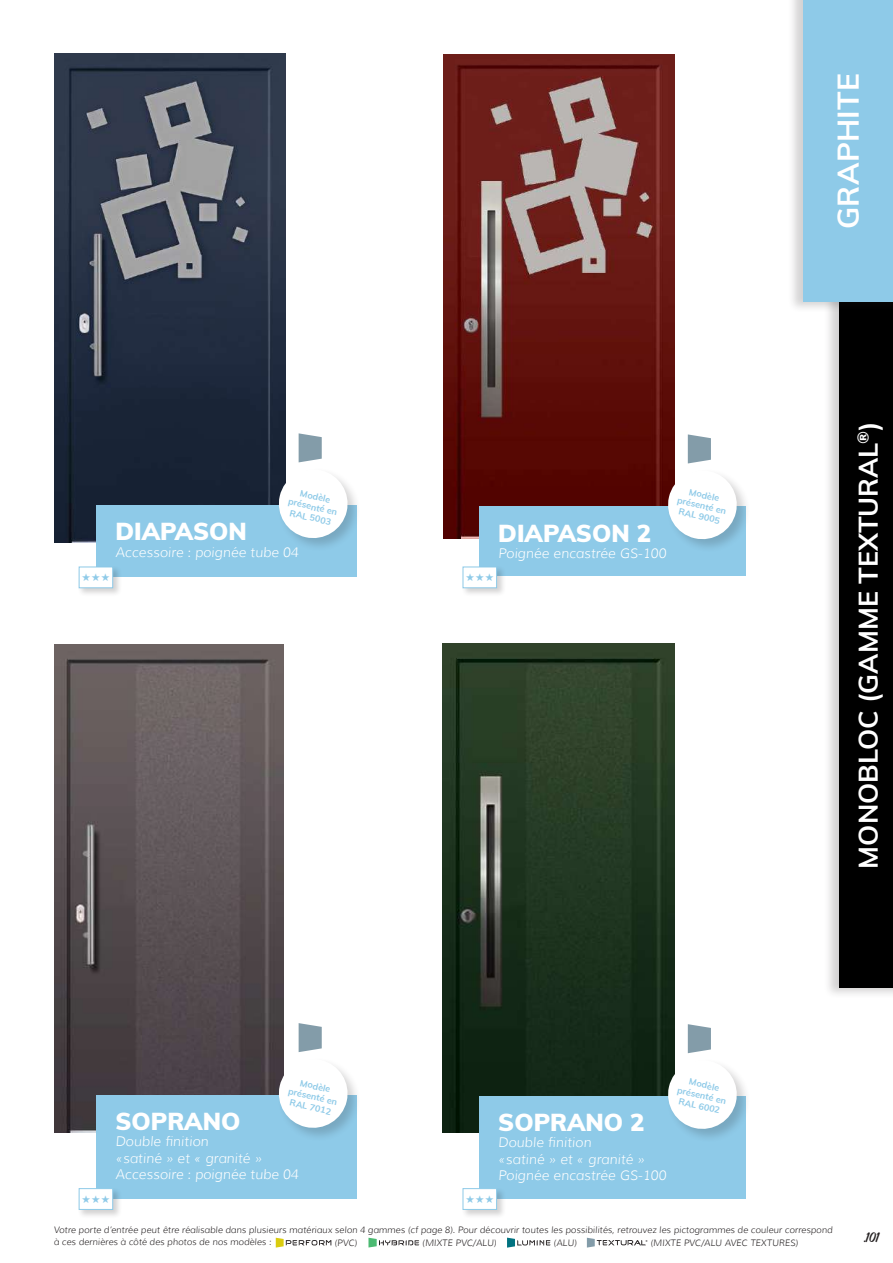
<style>
.page{position:relative;width:893px;height:1263px;background:#fff}
.page>*{position:absolute;margin:0;border:0;box-sizing:border-box;transform-origin:0 0}
.t1{font:700 30px "Muli";letter-spacing:.01em;color:#fff}
.t2{font:700 27px "Muli";color:#fff}
.t3{font:900 24px "Muli";color:#fff}
.t4{font:18px "Michland";color:#231f20}
.t5{font:italic 300 13.5px/16.2px "Muli";color:#fff}
.t6{font:10.5px "DejaVu Sans";color:#8ecae8}
.t7{font:italic 300 9px/12px "Muli";color:#231f20}
.t8{font:700 9px/10.8px "Muli";color:#8ecae8;text-align:center}
</style>
<div class="page">
<svg style="left:368px;top:1238px;width:51px;height:9px"></svg>
<svg style="left:507px;top:1237px;width:43px;height:10px"></svg>
<svg style="left:587px;top:1238px;width:60px;height:9px"></svg>
<svg style="left:276px;top:1238px;width:55px;height:9px"></svg>
<div style="left:823px;top:107px;width:70px;height:892px;background:#231f20;opacity:.2"></div>
<div style="left:839px;top:113px;width:54px;height:875px;background:#000"></div>
<div style="left:787px;top:0;width:106px;height:313px;background:#231f20;opacity:.2"></div>
<div style="left:803px;top:0;width:90px;height:302px;background:#8ecae8"></div>
<img style="left:443px;top:644px;width:231px;height:489px">
<img style="left:54px;top:645px;width:229px;height:488px">
<img style="left:54px;top:53px;width:232px;height:489px">
<img style="left:444px;top:54px;width:231px;height:484px">
<div style="left:479px;top:506px;width:266px;height:70px;background:#8ecae8"></div>
<div style="left:666px;top:468px;width:85px;height:85px;background:#231f20;opacity:.2"></div>
<div style="left:462px;top:565px;width:44px;height:32px;background:#231f20;opacity:.2"></div>
<div style="left:463px;top:567px;width:34px;height:21px;background:#fff;border:1px solid #8ecae8"></div>
<svg style="left:665px;top:434px;width:75px;height:108px"></svg>
<div style="left:96px;top:505px;width:260px;height:71px;background:#8ecae8"></div>
<div style="left:277px;top:467px;width:85px;height:85px;background:#231f20;opacity:.2"></div>
<div style="left:78px;top:565px;width:44px;height:32px;background:#231f20;opacity:.2"></div>
<div style="left:79px;top:567px;width:34px;height:21px;background:#fff;border:1px solid #8ecae8"></div>
<svg style="left:275px;top:433px;width:76px;height:108px"></svg>
<div style="left:479px;top:1096px;width:266px;height:102px;background:#8ecae8"></div>
<div style="left:666px;top:1058px;width:85px;height:85px;background:#231f20;opacity:.2"></div>
<div style="left:462px;top:1187px;width:44px;height:32px;background:#231f20;opacity:.2"></div>
<div style="left:463px;top:1188px;width:34px;height:22px;background:#fff;border:1px solid #8ecae8"></div>
<svg style="left:665px;top:1024px;width:75px;height:108px"></svg>
<div style="left:96px;top:1095px;width:260px;height:103px;background:#8ecae8"></div>
<div style="left:277px;top:1057px;width:85px;height:85px;background:#231f20;opacity:.2"></div>
<div style="left:78px;top:1187px;width:44px;height:32px;background:#231f20;opacity:.2"></div>
<div style="left:79px;top:1188px;width:34px;height:22px;background:#fff;border:1px solid #8ecae8"></div>
<svg style="left:275px;top:1023px;width:76px;height:108px"></svg>
<p class="t8" style="left:292px;top:485px;width:51px;rotate:13deg">Modèle présenté en<br>RAL 5003</p>
<p class="t8" style="left:681px;top:484px;width:51px;rotate:13deg">Modèle présenté en<br>RAL 9005</p>
<h3 class="t3" style="left:115px;top:514px;width:133px">DIAPASON</h3>
<h3 class="t5" style="left:115px;top:544px;width:185px">Accessoire : poignée tube 04</h3>
<h3 class="t3" style="left:498px;top:515px;width:154px">DIAPASON 2</h3>
<h3 class="t5" style="left:498px;top:545px;width:169px">Poignée encastrée GS-100</h3>
<p class="t6" style="left:82px;top:568px;width:30px">★ ★ ★</p>
<p class="t6" style="left:465px;top:568px;width:30px">★ ★ ★</p>
<p class="t8" style="left:292px;top:1074px;width:51px;rotate:13deg">Modèle présenté en<br>RAL 7012</p>
<p class="t8" style="left:681px;top:1073px;width:51px;rotate:13deg">Modèle présenté en<br>RAL 6002</p>
<h3 class="t3" style="left:115px;top:1104px;width:126px">SOPRANO</h3>
<h3 class="t5" style="left:115px;top:1133px;width:185px">Double finition<br>«satiné » et « granité »<br>Accessoire : poignée tube 04</h3>
<h3 class="t3" style="left:498px;top:1105px;width:148px">SOPRANO 2</h3>
<h3 class="t5" style="left:498px;top:1135px;width:169px">Double finition<br>«satiné » et « granité »<br>Poignée encastrée GS-100</h3>
<p class="t6" style="left:82px;top:1190px;width:30px">★ ★ ★</p>
<p class="t6" style="left:465px;top:1190px;width:30px">★ ★ ★</p>
<h1 class="t1" style="left:826px;top:229px;width:158px;rotate:-90deg">GRAPHITE</h1>
<h2 class="t2" style="left:848px;top:868px;width:449px;rotate:-90deg">MONOBLOC (GAMME TEXTURAL<sup>®</sup>)</h2>
<p class="t7" style="left:54px;top:1224px;width:780px">Votre porte d’entrée peut être réalisable dans plusieurs matériaux selon 4 gammes (cf page 8). Pour découvrir toutes les possibilités, retrouvez les pictogrammes de couleur correspond à ces dernières à côté des photos de nos modèles :</p>
<p class="t7" style="left:334px;top:1237px;width:24px">(PVC)</p>
<p class="t7" style="left:422px;top:1237px;width:76px">(MIXTE PVC/ALU)</p>
<p class="t7" style="left:554px;top:1237px;width:25px">(ALU)</p>
<p class="t7" style="left:650px;top:1236px;width:149px">(MIXTE PVC/ALU AVEC TEXTURES)</p>
<h3 class="t4" style="left:863px;top:1229px;width:17px">.101</h3>
</div>
